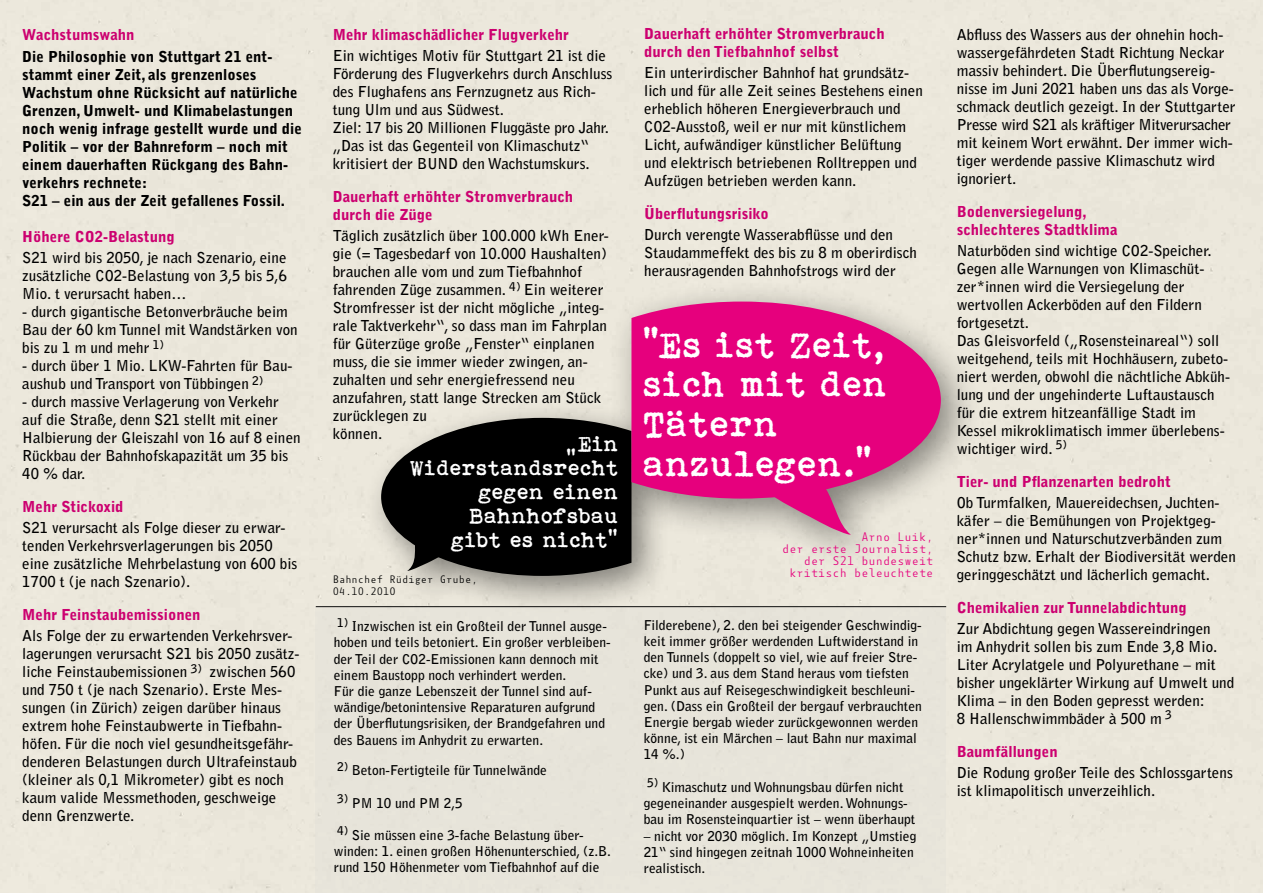
<style>
.page{position:relative;width:1263px;height:893px;background:#fff}
.page>*{position:absolute;margin:0;border:0;box-sizing:border-box;transform-origin:0 0}
.t1{font:36.6px/39.6px "Bohemian typewriter";color:#fff}
.t2{font:21.9px/24px "Bohemian typewriter";color:#fff;text-align:right}
.t3{font:700 15px/18px "Bell Gothic Std";color:#000}
.t4{font:900 15px/18px "Bell Gothic Std";color:#cc0070}
.t5{font:900 15px/18px "Bell Gothic Std";color:#000}
.t6{font:700 13.5px/16.2px "Bell Gothic Std";color:#000}
.t7{font:12px/12px "Botanika Mono";color:#e6007d;text-align:right}
.t8{font:10.5px/12.6px "Botanika Mono";color:#000}
</style>
<div class="page">
<div style="left:364px;top:400px;width:306px;height:215px;background:#000;opacity:.45"></div>
<svg style="left:381px;top:418px;width:250px;height:158px;background:#22211f"></svg>
<div style="left:609px;top:279px;width:375px;height:296px;background:#000;opacity:.45"></div>
<svg style="left:631px;top:302px;width:310px;height:197px;background:#e11f87"></svg>
<svg style="left:764px;top:461px;width:87px;height:74px;background:#d5458f"></svg>
<hr style="left:316px;top:606px;width:630px;height:1px;background:#000">
<div style="left:316px;top:607px;width:630px;height:286px;background:#e7e4da"></div>
<p class="t4" style="left:22px;top:25px;width:114px">Wachstumswahn</p>
<p class="t5" style="left:22px;top:48px;width:281px">Die Philosophie von Stuttgart 21 ent&shy;stammt einer Zeit, als grenzenloses Wachstum ohne Rücksicht auf natürliche Grenzen, Umwelt- und Klimabelastungen noch wenig infrage gestellt wurde und die Politik – vor der Bahnreform – noch mit einem dauerhaften Rückgang des Bahn&shy;verkehrs rechnete:<br>S21 – ein aus der Zeit gefallenes Fossil.</p>
<p class="t4" style="left:22px;top:228px;width:154px">Höhere CO2-Belastung</p>
<p class="t3" style="left:22px;top:249px;width:266px;text-align:justify">S21 wird bis 2050, je nach Szenario, eine zusätzliche CO2-Belastung von 3,5 bis 5,6<br>Mio. t verursacht haben…</p>
<p class="t3" style="left:22px;top:303px;width:277px">- durch gigantische Betonverbräuche beim<br>Bau der 60 km Tunnel mit Wandstärken von bis zu 1 m und mehr <sup>1)</sup></p>
<p class="t3" style="left:22px;top:357px;width:272px">- durch über 1 Mio. LKW-Fahrten für Bau&shy;aushub und Transport von Tübbingen <sup>2)</sup></p>
<p class="t3" style="left:22px;top:393px;width:280px">- durch massive Verlagerung von Verkehr auf die Straße, denn S21 stellt mit einer Halbierung der Gleiszahl von 16 auf 8 einen Rückbau der Bahnhofskapazität um 35 bis 40 % dar.</p>
<p class="t4" style="left:22px;top:498px;width:103px">Mehr Stickoxid</p>
<p class="t3" style="left:22px;top:519px;width:277px">S21 verursacht als Folge dieser zu erwar&shy;tenden Verkehrsverlagerungen bis 2050 eine zusätzliche Mehrbelastung von 600 bis 1700 t (je nach Szenario).</p>
<p class="t4" style="left:22px;top:606px;width:180px">Mehr Feinstaubemissionen</p>
<p class="t3" style="left:22px;top:627px;width:279px">Als Folge der zu erwartenden Verkehrsver&shy;lagerungen verursacht S21 bis 2050 zusätz&shy;liche Feinstaubemissionen <sup>3)</sup> zwischen 560 und 750 t (je nach Szenario). Erste Mes&shy;sungen (in Zürich) zeigen darüber hinaus extrem hohe Feinstaubwerte in Tiefbahn&shy;höfen. Für die noch viel gesundheitsgefähr&shy;denderen Belastungen durch Ultrafeinstaub (kleiner als 0,1 Mikrometer) gibt es noch kaum valide Messmethoden, geschweige denn Grenzwerte.</p>
<p class="t4" style="left:333px;top:26px;width:238px">Mehr klimaschädlicher Flugverkehr</p>
<p class="t3" style="left:333px;top:47px;width:281px">Ein wichtiges Motiv für Stuttgart 21 ist die Förderung des Flugverkehrs durch Anschluss des Flughafens ans Fernzugnetz aus Rich&shy;tung Ulm und aus Südwest.<br>Ziel: 17 bis 20 Millionen Fluggäste pro Jahr. „Das ist das Gegenteil von Klimaschutz“ kritisiert der BUND den Wachstumskurs.</p>
<p class="t4" style="left:333px;top:188px;width:242px">Dauerhaft erhöhter Stromverbrauch durch die Züge</p>
<p class="t3" style="left:333px;top:227px;width:278px">Täglich zusätzlich über 100.000 kWh Ener&shy;gie (= Tagesbedarf von 10.000 Haushalten) brauchen alle vom und zum Tiefbahnhof fahrenden Züge zusammen. <sup>4)</sup> Ein weiterer Stromfresser ist der nicht mögliche „integ&shy;rale Taktverkehr“, so dass man im Fahrplan für Güterzüge große „Fenster“ einplanen muss, die sie immer wieder zwingen, an&shy;zuhalten und sehr energiefressend neu anzufahren, statt lange Strecken am Stück zurücklegen zu<br>können.</p>
<h2 class="t2" style="left:410px;top:431px;width:211px">„Ein<br>Widerstandsrecht gegen einen<br>Bahnhofsbau<br>gibt es nicht“</h2>
<p class="t8" style="left:333px;top:572px;width:146px">Bahnchef Rüdiger Grube,<br>04.10.2010</p>
<p class="t6" style="left:334px;top:618px;width:278px"><sup>1)</sup> Inzwischen ist ein Großteil der Tunnel ausge&shy;hoben und teils betoniert. Ein großer verbleiben&shy;der Teil der CO2-Emissionen kann dennoch mit einem Baustopp noch verhindert werden.<br>Für die ganze Lebenszeit der Tunnel sind auf&shy;wändige/betonintensive Reparaturen aufgrund der Überflutungsrisiken, der Brandgefahren und des Bauens im Anhydrit zu erwarten.</p>
<p class="t6" style="left:337px;top:762px;width:211px"><sup>2)</sup> Beton-Fertigteile für Tunnelwände</p>
<p class="t6" style="left:337px;top:795px;width:127px"><sup>3)</sup> PM 10 und PM 2,5</p>
<p class="t6" style="left:334px;top:827px;width:279px"><sup>4)</sup> Sie müssen eine 3-fache Belastung über&shy;winden: 1. einen großen Höhenunterschied, (z.B. rund 150 Höhenmeter vom Tiefbahnhof auf die</p>
<p class="t4" style="left:644px;top:25px;width:242px">Dauerhaft erhöhter Stromverbrauch durch den Tiefbahnhof selbst</p>
<p class="t3" style="left:644px;top:64px;width:280px">Ein unterirdischer Bahnhof hat grundsätz&shy;lich und für alle Zeit seines Bestehens einen erheblich höheren Energieverbrauch und CO2-Ausstoß, weil er nur mit künstlichem Licht, aufwändiger künstlicher Belüftung und elektrisch betriebenen Rolltreppen und Aufzügen betrieben werden kann.</p>
<p class="t4" style="left:644px;top:205px;width:126px">Überflutungsrisiko</p>
<p class="t3" style="left:644px;top:226px;width:274px">Durch verengte Wasserabflüsse und den<br>Staudammeffekt des bis zu 8 m oberirdisch herausragenden Bahnhofstrogs wird der</p>
<h1 class="t1" style="left:644px;top:324px;width:246px">"Es ist Zeit, sich mit den<br>Tätern anzulegen."</h1>
<p class="t7" style="left:782px;top:531px;width:153px">Arno Luik,<br>der erste Journalist, der S21 bundesweit kritisch beleuchtete</p>
<p class="t6" style="left:644px;top:617px;width:280px">Filderebene), 2. den bei steigender Geschwindig&shy;keit immer größer werdenden Luftwiderstand in den Tunnels (doppelt so viel, wie auf freier Stre&shy;cke) und 3. aus dem Stand heraus vom tiefsten Punkt aus auf Reisegeschwindigkeit beschleuni&shy;gen. (Dass ein Großteil der bergauf verbrauchten Energie bergab wieder zurückgewonnen werden könne, ist ein Märchen – laut Bahn nur maximal 14 %.)</p>
<p class="t6" style="left:644px;top:779px;width:273px"><sup>5)</sup> Kimaschutz und Wohnungsbau dürfen nicht gegeneinander ausgespielt werden. Wohnungs&shy;bau im Rosensteinquartier ist – wenn überhaupt</p>
<p class="t6" style="left:644px;top:827px;width:274px">– nicht vor 2030 möglich. Im Konzept „Umstieg<br>21“ sind hingegen zeitnah 1000 Wohneinheiten realistisch.</p>
<p class="t3" style="left:957px;top:26px;width:280px">Abfluss des Wassers aus der ohnehin hoch&shy;wassergefährdeten Stadt Richtung Neckar massiv behindert. Die Überflutungsereig&shy;nisse im Juni 2021 haben uns das als Vorge&shy;schmack deutlich gezeigt. In der Stuttgarter Presse wird S21 als kräftiger Mitverursacher mit keinem Wort erwähnt. Der immer wich&shy;tiger werdende passive Klimaschutz wird ignoriert.</p>
<p class="t4" style="left:957px;top:203px;width:162px">Bodenversiegelung, schlechteres Stadtklima</p>
<p class="t3" style="left:957px;top:242px;width:275px">Naturböden sind wichtige CO2-Speicher.<br>Gegen alle Warnungen von Klimaschüt&shy;zer*innen wird die Versiegelung der wertvollen Ackerböden auf den Fildern fortgesetzt.<br>Das Gleisvorfeld („Rosensteinareal“) soll weitgehend, teils mit Hochhäusern, zubeto&shy;niert werden, obwohl die nächtliche Abküh&shy;lung und der ungehinderte Luftaustausch für die extrem hitzeanfällige Stadt im Kessel mikroklimatisch immer überlebens&shy;wichtiger wird. <sup>5)</sup></p>
<p class="t4" style="left:957px;top:473px;width:216px">Tier- und Pflanzenarten bedroht</p>
<p class="t3" style="left:957px;top:494px;width:281px">Ob Turmfalken, Mauereidechsen, Juchten&shy;käfer – die Bemühungen von Projektgeg&shy;ner*innen und Naturschutzverbänden zum Schutz bzw. Erhalt der Biodiversität werden geringgeschätzt und lächerlich gemacht.</p>
<p class="t4" style="left:957px;top:599px;width:232px">Chemikalien zur Tunnelabdichtung</p>
<p class="t3" style="left:957px;top:620px;width:279px">Zur Abdichtung gegen Wassereindringen<br>im Anhydrit sollen bis zum Ende 3,8 Mio.<br>Liter Acrylatgele und Polyurethane – mit bisher ungeklärter Wirkung auf Umwelt und Klima – in den Boden gepresst werden:<br>8 Hallenschwimmbäder à 500 m <sup>3</sup></p>
<p class="t4" style="left:957px;top:743px;width:102px">Baumfällungen</p>
<p class="t3" style="left:957px;top:764px;width:277px">Die Rodung großer Teile des Schlossgartens ist klimapolitisch unverzeihlich.</p>
</div>
